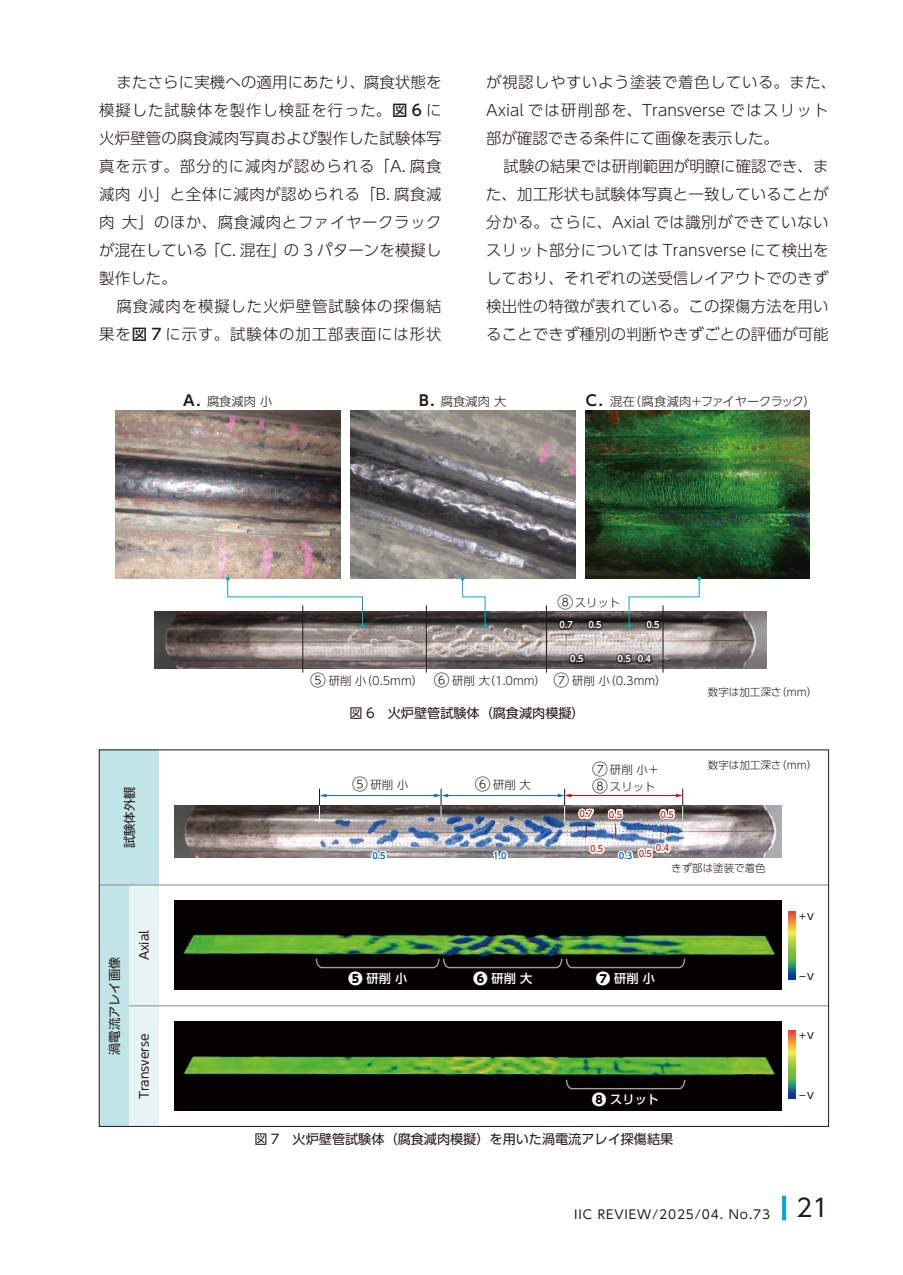
<style>
.page{position:relative;width:903px;height:1275px;background:#fff}
.page>*{position:absolute;margin:0;border:0;box-sizing:border-box;transform-origin:0 0}
.t1{font:300 15.75px/17px "UD Shin Go Pro";color:#231916}
.t2{font:300 15.4px/28px "UD Shin Go Pro";letter-spacing:.01em;color:#231916;text-align:justify}
.t3{font:300 15.4px/28px "UD Shin Go Pro";letter-spacing:.06em;color:#231916;text-align:right}
.t4{font:13.12px "UD Shin Go Pro";color:#231916}
.t5{font:12.25px "UD Shin Go Pro";color:#231916}
.t6{font:12.25px "UD Shin Go Pro";letter-spacing:.07em;color:#231916}
.t7{font:300 12.25px "UD Shin Go Pro";letter-spacing:-.02em;color:#231916}
.t8{font:500 12.25px "UD Shin Go Pro";color:#fff}
.t9{font:300 12.25px "UD Shin Go Pro";color:#231916}
.t10{font:300 11.38px/17.5px "UD Shin Go Pro";color:#231916}
.t11{font:300 10.5px "UD Shin Go Pro";color:#231916}
.t12{font:700 8.75px "UD Shin Go Pro De";color:#fff;scale:.95 1}
.t13{font:700 8.75px "UD Shin Go Pro De";color:#ca3b30;scale:.95 1}
.t14{font:700 8.75px "UD Shin Go Pro De";color:#096fb8;scale:.95 1}
.t15{font:500 8.75px "UD Shin Go Pro";color:#231916}
.s1{font-weight:500}
.s2{font-family:"UD Shin Go Pro De";font-weight:700;font-size:14.7px}
.s3{font-size:15.75px}
.s4{font-weight:800;font-size:14.7px}
.s5{font-size:24.5px}
</style>
<div class="page">
<svg style="left:782px;top:1196px;width:4px;height:24px"></svg>
<img style="left:585px;top:410px;width:225px;height:168px">
<img style="left:350px;top:411px;width:225px;height:167px">
<img style="left:115px;top:411px;width:225px;height:167px">
<img style="left:155px;top:612px;width:612px;height:57px">
<svg style="left:226px;top:577px;width:138px;height:51px"></svg>
<svg style="left:461px;top:577px;width:26px;height:51px"></svg>
<hr style="left:662px;top:605px;width:1px;height:68px;background:#231916">
<hr style="left:546px;top:605px;width:1px;height:68px;background:#231916">
<hr style="left:426px;top:605px;width:1px;height:68px;background:#231916">
<hr style="left:302px;top:605px;width:1px;height:68px;background:#231916">
<svg style="left:568px;top:653px;width:17px;height:13px"></svg>
<svg style="left:616px;top:653px;width:37px;height:13px"></svg>
<svg style="left:627px;top:577px;width:74px;height:55px"></svg>
<svg style="left:587px;top:619px;width:16px;height:13px"></svg>
<svg style="left:558px;top:619px;width:17px;height:13px"></svg>
<div style="left:129px;top:1006px;width:30px;height:120px;background:#e7f4f6"></div>
<div style="left:129px;top:885px;width:30px;height:121px;background:#e7f4f6"></div>
<div style="left:99px;top:750px;width:60px;height:135px;background:#c1e4e8"></div>
<div style="left:99px;top:885px;width:30px;height:241px;background:#c1e4e8"></div>
<hr style="left:99px;top:885px;width:729px;height:1px;background:#898989">
<hr style="left:129px;top:1005px;width:699px;height:1px;background:#898989">
<img style="left:174px;top:806px;width:608px;height:52px">
<hr style="left:319px;top:789px;width:1px;height:33px;background:#231916">
<hr style="left:325px;top:795px;width:110px;height:1px;background:#096fb8">
<svg style="left:320px;top:794px;width:6px;height:3px"></svg>
<hr style="left:570px;top:795px;width:107px;height:1px;background:#e60013">
<svg style="left:676px;top:794px;width:6px;height:3px"></svg>
<hr style="left:447px;top:795px;width:112px;height:1px;background:#096fb8">
<svg style="left:434px;top:794px;width:14px;height:3px"></svg>
<svg style="left:558px;top:794px;width:13px;height:3px"></svg>
<hr style="left:441px;top:789px;width:1px;height:33px;background:#231916">
<hr style="left:564px;top:789px;width:1px;height:33px;background:#231916">
<hr style="left:682px;top:789px;width:1px;height:33px;background:#231916">
<svg style="left:319px;top:806px;width:1px;height:16px"></svg>
<svg style="left:441px;top:806px;width:1px;height:16px"></svg>
<svg style="left:564px;top:806px;width:1px;height:16px"></svg>
<svg style="left:682px;top:806px;width:1px;height:16px"></svg>
<svg style="left:369px;top:850px;width:19px;height:8px"></svg>
<svg style="left:491px;top:848px;width:18px;height:10px"></svg>
<svg style="left:576px;top:807px;width:20px;height:13px"></svg>
<svg style="left:587px;top:842px;width:19px;height:13px"></svg>
<svg style="left:616px;top:842px;width:56px;height:16px"></svg>
<svg style="left:606px;top:808px;width:18px;height:12px"></svg>
<svg style="left:657px;top:808px;width:19px;height:12px"></svg>
<img style="left:174px;top:901px;width:608px;height:89px">
<svg style="left:315px;top:957px;width:371px;height:12px;background:#171414"></svg>
<img style="left:788px;top:911px;width:8px;height:68px">
<img style="left:174px;top:1021px;width:608px;height:89px">
<svg style="left:565px;top:1078px;width:121px;height:12px"></svg>
<img style="left:788px;top:1030px;width:8px;height:69px">
<p class="t2" style="left:99px;top:68px;width:344px;text-indent:17px">またさらに実機への適用にあたり、腐食状態を模擬した試験体を製作し検証を行った。<span class="s1">図 6</span> に火炉壁管の腐食減肉写真および製作した試験体写真を示す。部分的に減肉が認められる「A. 腐食減肉小」と全体に減肉が認められる「B. 腐食減肉大」のほか、腐食減肉とファイヤークラックが混在している「C. 混在」の 3 パターンを模擬し製作した。</p>
<p class="t3" style="left:99px;top:292px;width:344px">腐食減肉を模擬した火炉壁管試験体の探傷結果を<span class="s1">図 7</span> に示す。試験体の加工部表面には形状</p>
<p class="t2" style="left:486px;top:68px;width:351px;text-align:left">が視認しやすいよう塗装で着色している。また、<br>Axial では研削部を、Transverse ではスリット部が確認できる条件にて画像を表示した。</p>
<p class="t2" style="left:486px;top:152px;width:344px;text-indent:17px">試験の結果では研削範囲が明瞭に確認でき、また、加工形状も試験体写真と一致していることが分かる。さらに、Axial では識別ができていないスリット部分については Transverse にて検出をしており、それぞれの送受信レイアウトでのきず検出性の特徴が表れている。この探傷方法を用いることできず種別の判断やきずごとの評価が可能</p>
<p class="t9" style="left:183px;top:391px;width:91px"><span class="s2">A.</span> 腐食減肉 小</p>
<p class="t9" style="left:419px;top:391px;width:89px"><span class="s2">B.</span> 腐食減肉 大</p>
<p class="t7" style="left:586px;top:391px;width:232px"><span class="s2">C.</span> 混在（腐食減肉＋ファイヤークラック）</p>
<p class="t10" style="left:557px;top:593px;width:64px"><span class="s3">⑧</span>スリット</p>
<p class="t12" style="left:560px;top:618px;width:16px">0.7</p>
<p class="t12" style="left:588px;top:618px;width:16px">0.5</p>
<p class="t12" style="left:646px;top:618px;width:16px">0.5</p>
<p class="t5" style="left:120px;top:848px;width:63px;rotate:-90deg">試験体外観</p>
<p class="t5" style="left:105px;top:1055px;width:99px;rotate:-90deg">渦電流アレイ画像</p>
<p class="t5" style="left:134px;top:960px;width:32px;rotate:-90deg">Axial</p>
<p class="t5" style="left:134px;top:1099px;width:68px;rotate:-90deg">Transverse</p>
<p class="t12" style="left:570px;top:652px;width:16px">0.5</p>
<p class="t12" style="left:617px;top:652px;width:37px">0.5 0.4</p>
<p class="t10" style="left:434px;top:671px;width:234px"><span class="s3">⑥</span> 研削 大（1.0mm） <span class="s3">⑦</span> 研削 小（0.3mm）</p>
<p class="t10" style="left:310px;top:671px;width:114px"><span class="s3">⑤</span> 研削 小（0.5mm）</p>
<p class="t4" style="left:350px;top:702px;width:237px">図 6　火炉壁管試験体（腐食減肉模擬）</p>
<p class="t10" style="left:352px;top:776px;width:58px"><span class="s3">⑤</span>研削 小</p>
<p class="t10" style="left:475px;top:776px;width:58px"><span class="s3">⑥</span>研削 大</p>
<p class="t1" style="left:592px;top:760px;width:17px">⑦<br>⑧</p>
<p class="t10" style="left:610px;top:760px;width:51px">研削 小＋スリット</p>
<p class="t13" style="left:579px;top:807px;width:16px">0.7</p>
<p class="t13" style="left:590px;top:842px;width:16px">0.5</p>
<p class="t13" style="left:609px;top:807px;width:16px">0.5</p>
<p class="t13" style="left:661px;top:807px;width:16px">0.5</p>
<p class="t13" style="left:656px;top:841px;width:16px">0.4</p>
<p class="t13" style="left:639px;top:846px;width:16px">0.5</p>
<p class="t14" style="left:372px;top:849px;width:16px">0.5</p>
<p class="t14" style="left:493px;top:849px;width:16px">1.0</p>
<p class="t14" style="left:619px;top:849px;width:16px">0.3</p>
<p class="t11" style="left:708px;top:684px;width:111px">数字は加工深さ（mm）</p>
<p class="t11" style="left:708px;top:757px;width:111px">数字は加工深さ（mm）</p>
<p class="t11" style="left:671px;top:859px;width:96px">きず部は塗装で着色</p>
<p class="t8" style="left:348px;top:968px;width:61px"><span class="s4">❺</span> 研削 小</p>
<p class="t8" style="left:473px;top:968px;width:61px"><span class="s4">❻</span> 研削 大</p>
<p class="t8" style="left:596px;top:968px;width:61px"><span class="s4">❼</span> 研削 小</p>
<p class="t8" style="left:592px;top:1089px;width:69px"><span class="s4">❽</span> スリット</p>
<p class="t4" style="left:254px;top:1129px;width:420px">図 7　火炉壁管試験体（腐食減肉模擬）を用いた渦電流アレイ探傷結果</p>
<p class="t15" style="left:798px;top:909px;width:17px">＋V</p>
<p class="t15" style="left:798px;top:969px;width:17px">－V</p>
<p class="t15" style="left:798px;top:1029px;width:17px">＋V</p>
<p class="t15" style="left:798px;top:1088px;width:17px">－V</p>
<p class="t6" style="left:574px;top:1204px;width:256px">IIC REVIEW/2025/04. No.73 <span class="s5">21</span></p>
</div>
